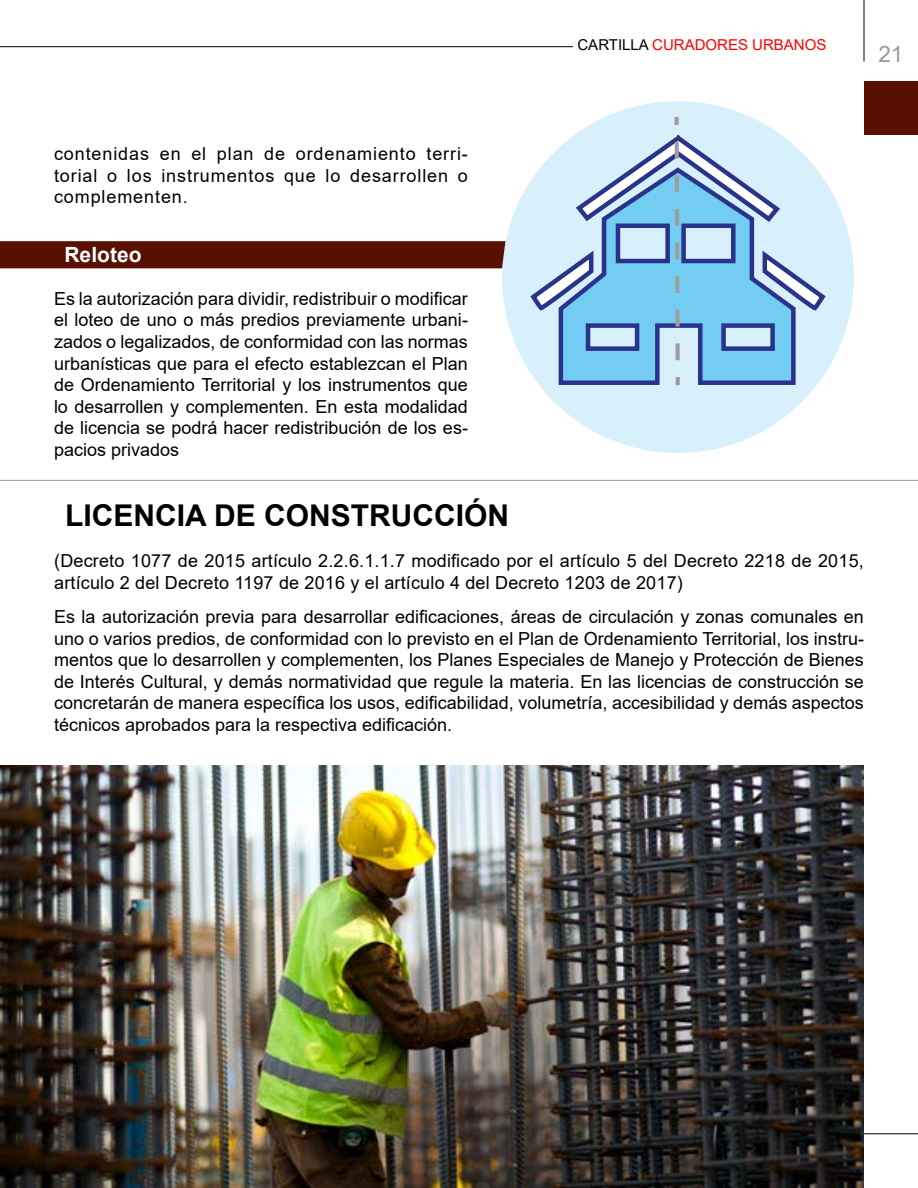
<style>
.page{position:relative;width:918px;height:1188px;background:#fff}
.page>*{position:absolute;margin:0;border:0;box-sizing:border-box;transform-origin:0 0}
.t1{font:700 30px "Arial";color:#000}
.t2{font:22.5px "Arial";color:#999}
.t3{font:700 21px "Arial";color:#fff}
.t4{font:18px/21.6px "Arial";letter-spacing:.01em;color:#000;text-align:justify}
.t5{font:15px "Arial";color:#f00}
.s1{color:#000}
</style>
<div class="page">
<hr style="left:0;top:46px;width:573px;height:1px;background:#000">
<hr style="left:864px;top:0;width:1px;height:62px;background:#000">
<hr style="left:54px;top:1134px;width:864px;height:1px;background:#000">
<div style="left:864px;top:81px;width:54px;height:54px;background:#571002"></div>
<div style="left:0;top:241px;width:506px;height:27px;background:#571002"></div>
<hr style="left:0;top:480px;width:918px;height:1px;background:#999">
<img style="left:0;top:765px;width:864px;height:423px">
<div style="left:502px;top:101px;width:352px;height:352px;background:#d8f0fb;border-radius:50%"></div>
<svg style="left:798px;top:276px;width:28px;height:33px"></svg>
<svg style="left:573px;top:134px;width:210px;height:31px"></svg>
<svg style="left:558px;top:165px;width:240px;height:221px"></svg>
<svg style="left:530px;top:249px;width:67px;height:60px"></svg>
<svg style="left:675px;top:117px;width:4px;height:8px"></svg>
<svg style="left:676px;top:343px;width:4px;height:17px"></svg>
<div style="left:675px;top:310px;width:5px;height:17px;background:#9e9e9c"></div>
<svg style="left:675px;top:276px;width:4px;height:17px"></svg>
<hr style="left:675px;top:243px;width:4px;height:16px;background:#9e9e9c">
<hr style="left:675px;top:209px;width:4px;height:17px;background:#9e9e9c">
<hr style="left:675px;top:175px;width:4px;height:17px;background:#9e9e9c">
<svg style="left:675px;top:142px;width:4px;height:17px"></svg>
<svg style="left:676px;top:377px;width:4px;height:8px"></svg>
<p class="t5" style="left:578px;top:35px;width:250px"><span class="s1">CARTILLA</span> CURADORES URBANOS</p>
<p class="t2" style="left:878px;top:39px;width:27px">21</p>
<p class="t4" style="left:54px;top:143px;width:415px">contenidas en el plan de ordenamiento terri&shy;torial o los instrumentos que lo desarrollen o complementen.</p>
<p class="t3" style="left:64px;top:240px;width:79px">Reloteo</p>
<p class="t4" style="left:54px;top:288px;width:415px">Es la autorización para dividir, redistribuir o modificar el loteo de uno o más predios previamente urbani&shy;zados o legalizados, de conformidad con las normas urbanísticas que para el efecto establezcan el Plan de Ordenamiento Territorial y los instrumentos que lo desarrollen y complementen. En esta modalidad de licencia se podrá hacer redistribución de los es&shy;pacios privados</p>
<h1 class="t1" style="left:65px;top:494px;width:445px">LICENCIA DE CONSTRUCCIÓN</h1>
<p class="t4" style="left:54px;top:550px;width:811px">(Decreto 1077 de 2015 artículo 2.2.6.1.1.7 modificado por el artículo 5 del Decreto 2218 de 2015, artículo 2 del Decreto 1197 de 2016 y el artículo 4 del Decreto 1203 de 2017)</p>
<p class="t4" style="left:54px;top:606px;width:811px">Es la autorización previa para desarrollar edificaciones, áreas de circulación y zonas comunales en uno o varios predios, de conformidad con lo previsto en el Plan de Ordenamiento Territorial, los instru&shy;mentos que lo desarrollen y complementen, los Planes Especiales de Manejo y Protección de Bienes de Interés Cultural, y demás normatividad que regule la materia. En las licencias de construcción se concretarán de manera específica los usos, edificabilidad, volumetría, accesibilidad y demás aspectos técnicos aprobados para la respectiva edificación.</p>
</div>
